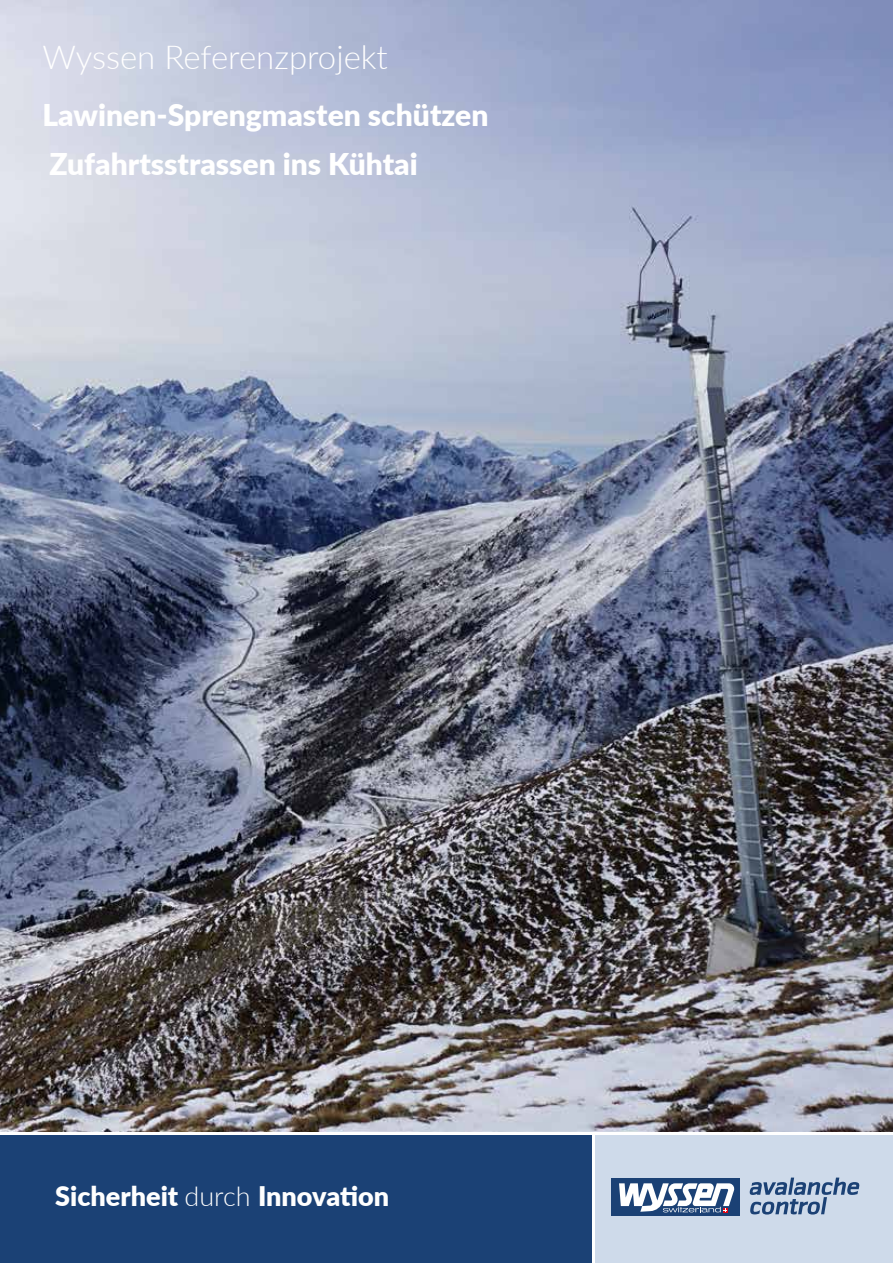
<style>
.page{position:relative;width:893px;height:1263px;background:#fff}
.page>*{position:absolute;margin:0;border:0;box-sizing:border-box;transform-origin:0 0}
.t1{font:300 33px "Lato";color:#fff}
.t2{font:900 30px/48.8px "Lato";color:#fff}
.t3{font:900 27px "Lato";color:#fff}
.s1{font-weight:300}
</style>
<div class="page">
<div style="left:0;top:1135px;width:591px;height:128px;background:#1b4175"></div>
<div style="left:595px;top:1135px;width:298px;height:128px;background:#cedaea"></div>
<img style="left:0;top:0;width:893px;height:1131px">
<div style="left:612px;top:1178px;width:128px;height:37px;background:#1b4175"></div>
<svg style="left:750px;top:1177px;width:109px;height:37px"></svg>
<svg style="left:619px;top:1183px;width:116px;height:29px"></svg>
<p class="t1" style="left:43px;top:34px;width:347px">Wyssen Referenzprojekt</p>
<p class="t2" style="left:43px;top:90px;width:448px">Lawinen-Sprengmasten schützen<br>Zufahrtsstrassen ins Kühtai</p>
<p class="t3" style="left:55px;top:1175px;width:335px">Sicherheit <span class="s1">durch</span> Innovation</p>
</div>
